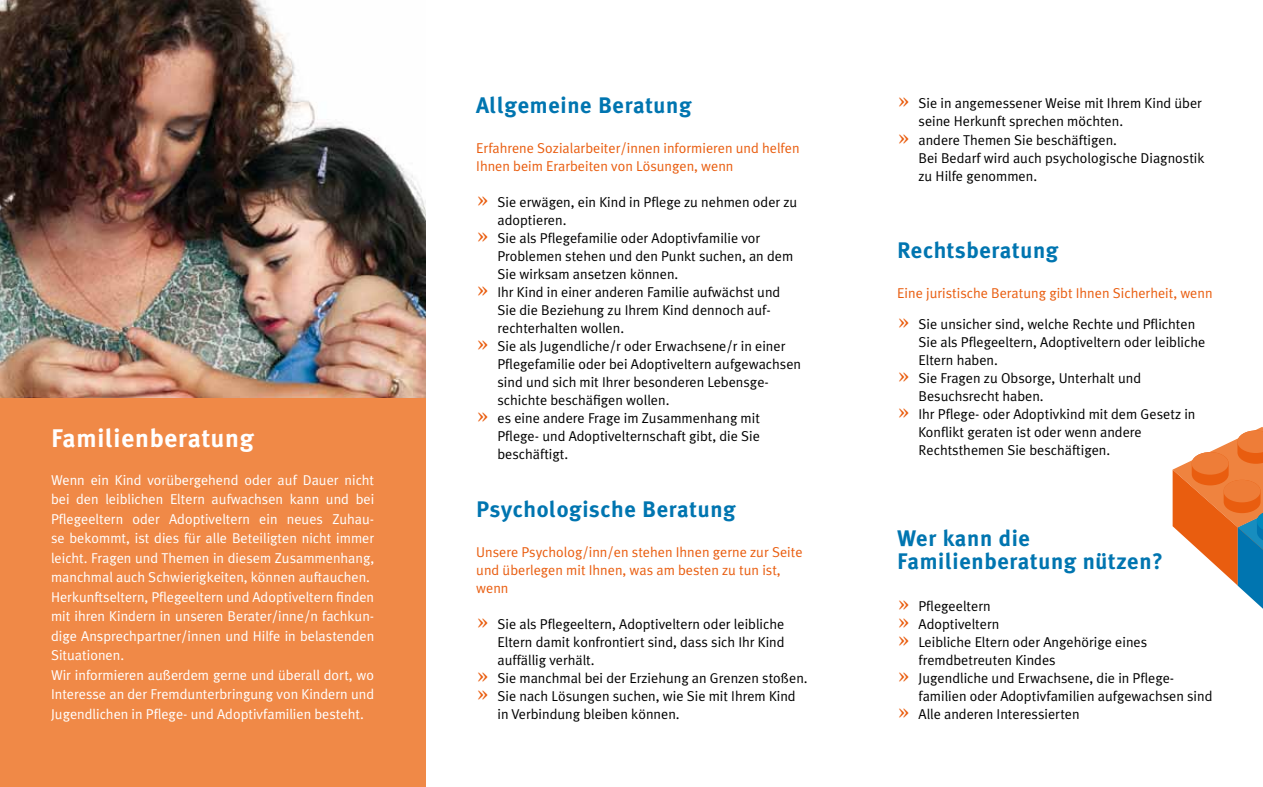
<style>
.page{position:relative;width:1263px;height:787px;background:#fff}
.page>*{position:absolute;margin:0;border:0;box-sizing:border-box;transform-origin:0 0}
.t1{font:700 25.5px "Meta Plus";letter-spacing:.03em;color:#fff}
.t2{font:700 22.5px/22.5px "Meta Plus";letter-spacing:.03em;color:#0075b0}
.t3{font:14.25px "Meta Plus Normal";color:#000}
.t4{font:14.25px/19.5px "Meta Plus Normal";color:#fff}
.t5{font:14.25px/18px "Meta Plus Normal";color:#e95d0f}
.s1{font-family:"Georgia";font-size:22.5px;color:#e95d0f}
.s2{font-family:"Georgia";font-size:22.5px}
.s3{color:#000}
</style>
<div class="page">
<img style="left:0;top:0;width:425px;height:398px">
<div style="left:0;top:398px;width:425px;height:389px;background:#f08947"></div>
<svg style="left:1172px;top:427px;width:91px;height:181px"></svg>
<h1 class="t1" style="left:51px;top:423px;width:204px">Familienberatung</h1>
<p class="t4" style="left:51px;top:470px;width:325px">Wenn ein Kind vorübergehend oder auf Dauer nicht bei den leiblichen Eltern aufwachsen kann und bei Pflegeeltern oder Adoptiveltern ein neues Zuhau&shy;se bekommt, ist dies für alle Beteiligten nicht immer leicht. Fragen und Themen in diesem Zusammenhang, manchmal auch Schwierigkeiten, können auftauchen.<br>Herkunftseltern, Pflegeeltern und Adoptiveltern finden mit ihren Kindern in unseren Berater/inne/n fachkun&shy;dige Ansprechpartner/innen und Hilfe in belastenden Situationen.<br>Wir informieren außerdem gerne und überall dort, wo Interesse an der Fremdunterbringung von Kindern und Jugendlichen in Pflege- und Adoptivfamilien besteht.</p>
<h2 class="t2" style="left:476px;top:94px;width:217px">Allgemeine Beratung</h2>
<p class="t5" style="left:476px;top:139px;width:325px">Erfahrene Sozialarbeiter/innen informieren und helfen<br>Ihnen beim Erarbeiten von Lösungen, wenn</p>
<p class="t3" style="left:476px;top:194px;width:323px"><span class="s1">»</span> Sie erwägen, ein Kind in Pflege zu nehmen oder zu</p>
<p class="t3" style="left:497px;top:212px;width:70px">adoptieren.</p>
<p class="t3" style="left:476px;top:230px;width:286px"><span class="s1">»</span> Sie als Pflegefamilie oder Adoptivfamilie vor</p>
<p class="t3" style="left:497px;top:248px;width:297px">Problemen stehen und den Punkt suchen, an dem</p>
<p class="t3" style="left:497px;top:266px;width:182px">Sie wirksam ansetzen können.</p>
<p class="t3" style="left:476px;top:284px;width:306px"><span class="s1">»</span> Ihr Kind in einer anderen Familie aufwächst und</p>
<p class="t3" style="left:497px;top:302px;width:275px">Sie die Beziehung zu Ihrem Kind dennoch auf-</p>
<p class="t3" style="left:497px;top:320px;width:128px">rechterhalten wollen.</p>
<p class="t3" style="left:476px;top:338px;width:311px"><span class="s1">»</span> Sie als Jugendliche/r oder Erwachsene/r in einer</p>
<p class="t3" style="left:497px;top:356px;width:305px">Pflegefamilie oder bei Adoptiveltern aufgewachsen</p>
<p class="t3" style="left:497px;top:374px;width:273px">sind und sich mit Ihrer besonderen Lebensge-</p>
<p class="t3" style="left:497px;top:392px;width:173px">schichte beschäfigen wollen.</p>
<p class="t3" style="left:476px;top:410px;width:285px"><span class="s1">»</span> es eine andere Frage im Zusammenhang mit</p>
<p class="t3" style="left:497px;top:428px;width:264px">Pflege- und Adoptivelternschaft gibt, die Sie</p>
<p class="t3" style="left:497px;top:446px;width:72px">beschäftigt.</p>
<h2 class="t2" style="left:476px;top:497px;width:261px">Psychologische Beratung</h2>
<p class="t5" style="left:476px;top:543px;width:328px">Unsere Psycholog/inn/en stehen Ihnen gerne zur Seite und überlegen mit Ihnen, was am besten zu tun ist, wenn</p>
<p class="t3" style="left:476px;top:616px;width:309px"><span class="s1">»</span> Sie als Pflegeeltern, Adoptiveltern oder leibliche</p>
<p class="t3" style="left:497px;top:634px;width:288px">Eltern damit konfrontiert sind, dass sich Ihr Kind</p>
<p class="t3" style="left:497px;top:652px;width:99px">auffällig verhält.</p>
<p class="t3" style="left:476px;top:670px;width:333px"><span class="s1">»</span> Sie manchmal bei der Erziehung an Grenzen stoßen.</p>
<p class="t3" style="left:476px;top:688px;width:321px"><span class="s1">»</span> Sie nach Lösungen suchen, wie Sie mit Ihrem Kind</p>
<p class="t3" style="left:497px;top:706px;width:184px">in Verbindung bleiben können.</p>
<p class="t3" style="left:897px;top:95px;width:306px"><span class="s1">»</span> Sie in angemessener Weise mit Ihrem Kind über</p>
<p class="t3" style="left:918px;top:113px;width:206px">seine Herkunft sprechen möchten.</p>
<p class="t3" style="left:897px;top:131px;width:221px"><span class="s1">»</span> andere Themen Sie beschäftigen.</p>
<p class="t3" style="left:918px;top:149px;width:287px">Bei Bedarf wird auch psychologische Diagnostik</p>
<p class="t3" style="left:918px;top:167px;width:120px">zu Hilfe genommen.</p>
<h2 class="t2" style="left:897px;top:239px;width:163px">Rechtsberatung</h2>
<p class="t5" style="left:897px;top:277px;width:317px;line-height:30.8px">Eine juristische Beratung gibt Ihnen Sicherheit, wenn <span class="s2">»</span> <span class="s3">Sie unsicher sind, welche Rechte und Pflichten</span></p>
<p class="t3" style="left:918px;top:334px;width:288px">Sie als Pflegeeltern, Adoptiveltern oder leibliche</p>
<p class="t3" style="left:918px;top:352px;width:81px">Eltern haben.</p>
<p class="t3" style="left:897px;top:370px;width:245px"><span class="s1">»</span> Sie Fragen zu Obsorge, Unterhalt und</p>
<p class="t3" style="left:918px;top:388px;width:127px">Besuchsrecht haben.</p>
<p class="t3" style="left:897px;top:406px;width:300px"><span class="s1">»</span> Ihr Pflege- oder Adoptivkind mit dem Gesetz in</p>
<p class="t3" style="left:918px;top:424px;width:225px">Konflikt geraten ist oder wenn andere</p>
<p class="t3" style="left:918px;top:442px;width:193px">Rechtsthemen Sie beschäftigen.</p>
<h2 class="t2" style="left:897px;top:527px;width:267px">Wer kann die<br>Familienberatung nützen?</h2>
<p class="t3" style="left:897px;top:598px;width:95px"><span class="s1">»</span> Pflegeeltern</p>
<p class="t3" style="left:897px;top:616px;width:104px"><span class="s1">»</span> Adoptiveltern</p>
<p class="t3" style="left:897px;top:634px;width:251px"><span class="s1">»</span> Leibliche Eltern oder Angehörige eines</p>
<p class="t3" style="left:918px;top:652px;width:139px">fremdbetreuten Kindes</p>
<p class="t3" style="left:897px;top:670px;width:278px"><span class="s1">»</span> Jugendliche und Erwachsene, die in Pflege-</p>
<p class="t3" style="left:918px;top:688px;width:295px">familien oder Adoptivfamilien aufgewachsen sind</p>
<p class="t3" style="left:897px;top:706px;width:184px"><span class="s1">»</span> Alle anderen Interessierten</p>
</div>
